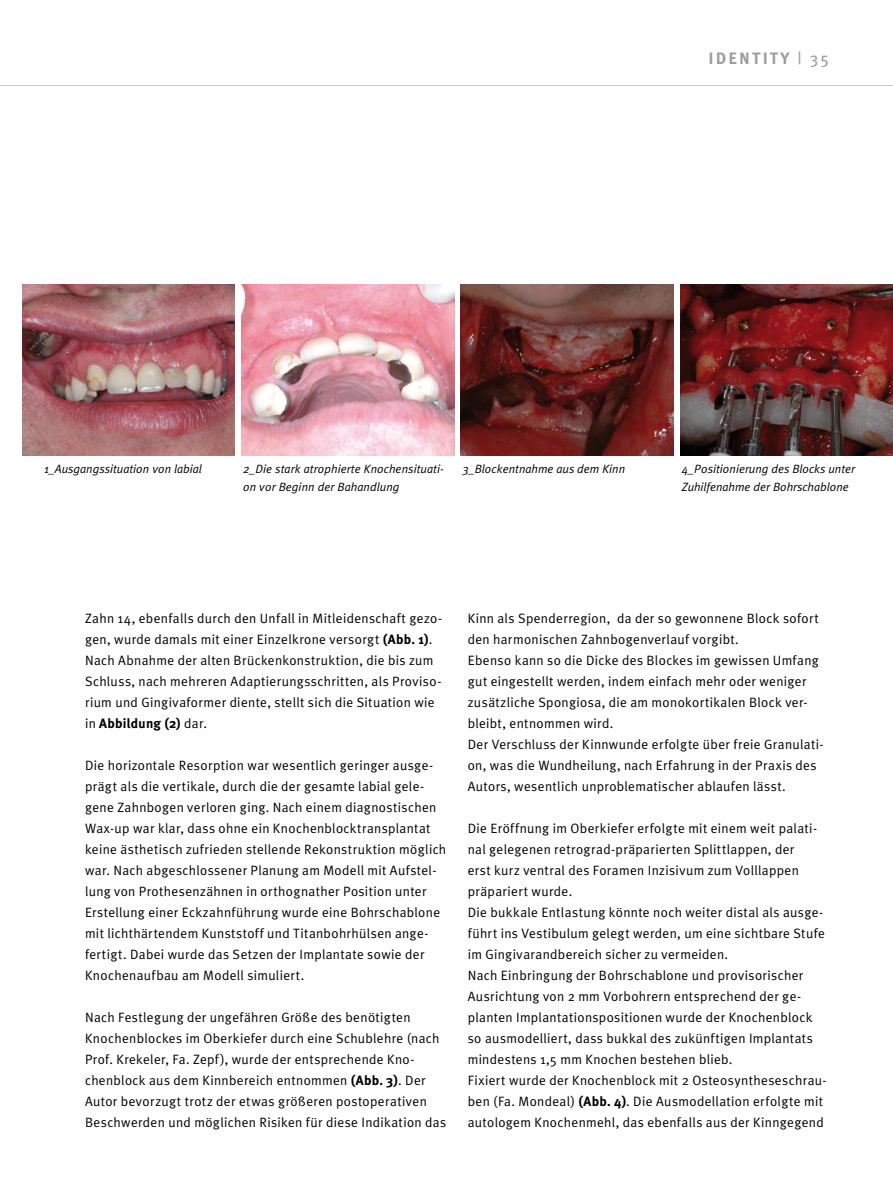
<style>
.page{position:relative;width:893px;height:1191px;background:#fff}
.page>*{position:absolute;margin:0;border:0;box-sizing:border-box;transform-origin:0 0}
.t1{font:700 16.5px "Meta Plus";letter-spacing:.125em;color:#9c9d9f}
.t2{font:13.5px/21px "Meta Plus Normal";letter-spacing:.025em;color:#000}
.t3{font:700 13.5px "Meta Plus";letter-spacing:.02em;color:#000}
.t4{font:italic 12px/18px "Meta Plus Normal";color:#000}
.s1{font-weight:400}
.s2{font-family:"Meta Plus";font-weight:700}
.s3{font-family:"Meta Plus Normal";font-weight:400}
</style>
<div class="page">
<hr style="left:0;top:85px;width:893px;height:1px;background:#c5c6c8">
<img style="left:461px;top:285px;width:213px;height:170px">
<img style="left:680px;top:285px;width:213px;height:170px">
<img style="left:22px;top:285px;width:213px;height:170px">
<img style="left:242px;top:285px;width:212px;height:170px">
<p class="t1" style="left:709px;top:49px;width:122px">identity <span class="s1">| 35</span></p>
<p class="t4" style="left:44px;top:459px;width:159px">1_Ausgangssituation von labial</p>
<p class="t4" style="left:243px;top:459px;width:202px">2_Die stark atrophierte Knochensituati&shy;on vor Beginn der Bahandlung</p>
<p class="t4" style="left:462px;top:459px;width:164px">3_Blockentnahme aus dem Kinn</p>
<p class="t4" style="left:682px;top:459px;width:175px">4_Positionierung des Blocks unter<br>Zuhilfenahme der Bohrschablone</p>
<p class="t2" style="left:85px;top:607px;width:359px">Zahn 14, ebenfalls durch den Unfall in Mitleidenschaft gezo&shy;gen, wurde damals mit einer Einzelkrone versorgt <span class="s2">(Abb. 1)</span>.<br>Nach Abnahme der alten Brückenkonstruktion, die bis zum Schluss, nach mehreren Adaptierungsschritten, als Proviso&shy;rium und Gingivaformer diente, stellt sich die Situation wie</p>
<p class="t3" style="left:85px;top:715px;width:123px"><span class="s3">in</span> Abbildung (2) <span class="s3">dar.</span></p>
<p class="t2" style="left:85px;top:754px;width:363px">Die horizontale Resorption war wesentlich geringer ausge&shy;prägt als die vertikale, durch die der gesamte labial gele&shy;gene Zahnbogen verloren ging. Nach einem diagnostischen Wax-up war klar, dass ohne ein Knochenblocktransplantat keine ästhetisch zufrieden stellende Rekonstruktion möglich war. Nach abgeschlossener Planung am Modell mit Aufstel&shy;lung von Prothesenzähnen in orthognather Position unter Erstellung einer Eckzahnführung wurde eine Bohrschablone mit lichthärtendem Kunststoff und Titanbohrhülsen ange&shy;fertigt. Dabei wurde das Setzen der Implantate sowie der Knochenaufbau am Modell simuliert.</p>
<p class="t2" style="left:85px;top:1006px;width:363px">Nach Festlegung der ungefähren Größe des benötigten Knochenblockes im Oberkiefer durch eine Schublehre (nach Prof. Krekeler, Fa. Zepf), wurde der entsprechende Kno&shy;chenblock aus dem Kinnbereich entnommen <span class="s2">(Abb. 3)</span>. Der Autor bevorzugt trotz der etwas größeren postoperativen Beschwerden und möglichen Risiken für diese Indikation das</p>
<p class="t2" style="left:468px;top:607px;width:357px">Kinn als Spenderregion, da der so gewonnene Block sofort den harmonischen Zahnbogenverlauf vorgibt.<br>Ebenso kann so die Dicke des Blockes im gewissen Umfang gut eingestellt werden, indem einfach mehr oder weniger zusätzliche Spongiosa, die am monokortikalen Block ver&shy;bleibt, entnommen wird.<br>Der Verschluss der Kinnwunde erfolgte über freie Granulati&shy;on, was die Wundheilung, nach Erfahrung in der Praxis des Autors, wesentlich unproblematischer ablaufen lässt.</p>
<p class="t2" style="left:468px;top:817px;width:360px">Die Eröffnung im Oberkiefer erfolgte mit einem weit palati&shy;nal gelegenen retrograd-präparierten Splittlappen, der<br>erst kurz ventral des Foramen Inzisivum zum Volllappen präpariert wurde.<br>Die bukkale Entlastung könnte noch weiter distal als ausge&shy;führt ins Vestibulum gelegt werden, um eine sichtbare Stufe im Gingivarandbereich sicher zu vermeiden.<br>Nach Einbringung der Bohrschablone und provisorischer Ausrichtung von 2 mm Vorbohrern entsprechend der ge&shy;planten Implantationspositionen wurde der Knochenblock so ausmodelliert, dass bukkal des zukünftigen Implantats mindestens 1,5 mm Knochen bestehen blieb.<br>Fixiert wurde der Knochenblock mit 2 Osteosyntheseschrau&shy;ben (Fa. Mondeal) <span class="s2">(Abb. 4)</span>. Die Ausmodellation erfolgte mit autologem Knochenmehl, das ebenfalls aus der Kinngegend</p>
</div>
